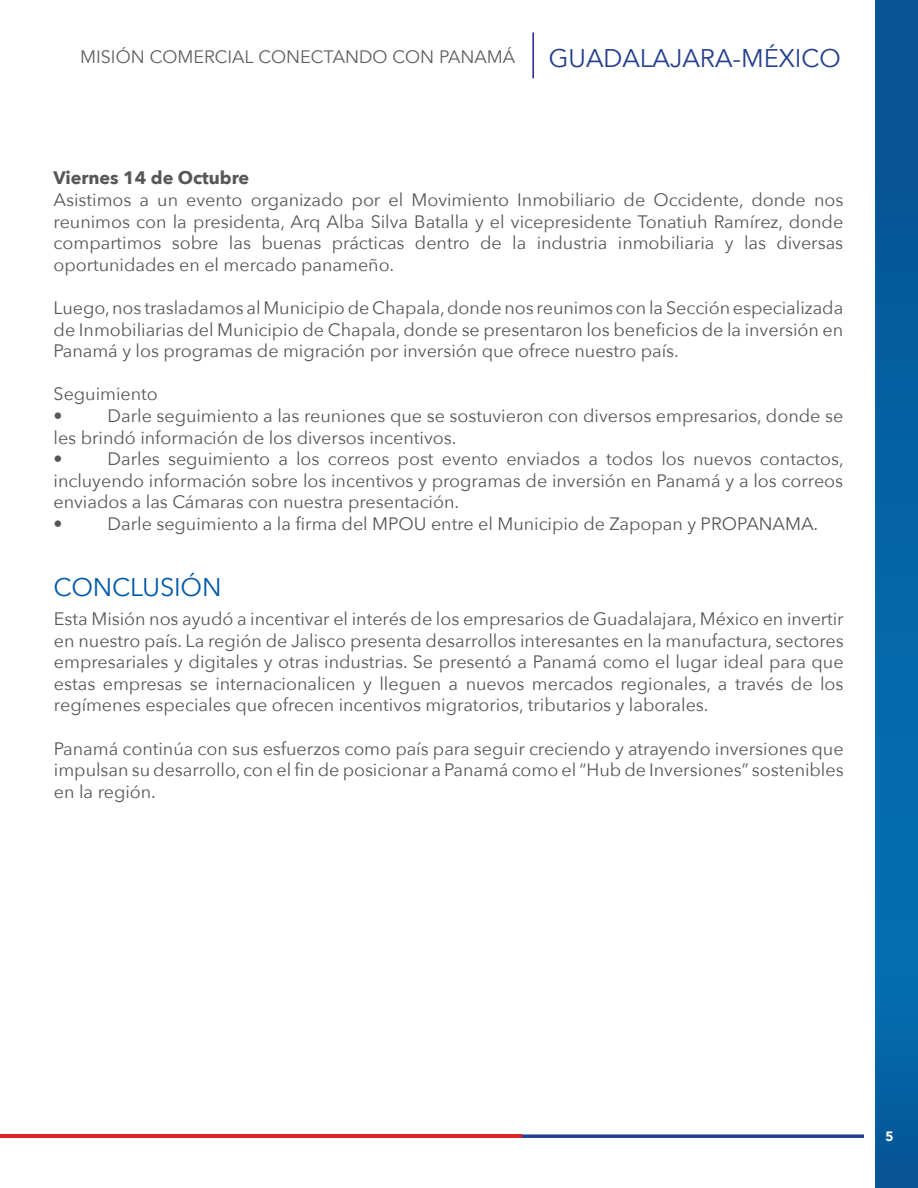
<style>
.page{position:relative;width:918px;height:1188px;background:#fff}
.page>*{position:absolute;margin:0;border:0;box-sizing:border-box;transform-origin:0 0}
.t1{font:25.5px "Avenir";color:#25408f}
.t2{font:25.5px "Avenir Next";letter-spacing:-.01em;color:#0059aa}
.t3{font:18px/21.6px "Avenir Next";color:#555759;text-align:justify}
.t4{font:18px "Avenir";color:#606262}
.t5{font:700 18px "Avenir Next";color:#555759}
.t6{font:900 13.5px "Avenir";color:#fff}
</style>
<div class="page">
<svg style="left:875px;top:0;width:43px;height:1188px"></svg>
<svg style="left:522px;top:1134px;width:342px;height:4px"></svg>
<hr style="left:0;top:1134px;width:522px;height:4px;background:#d62726">
<hr style="left:532px;top:32px;width:2px;height:46px;background:#231f94">
<p class="t4" style="left:80px;top:47px;width:436px">MISIÓN COMERCIAL CONECTANDO CON PANAMÁ</p>
<h1 class="t1" style="left:549px;top:43px;width:294px">GUADALAJARA-MÉXICO</h1>
<p class="t5" style="left:54px;top:162px;width:197px">Viernes 14 de Octubre</p>
<p class="t3" style="left:54px;top:188px;width:791px">Asistimos a un evento organizado por el Movimiento Inmobiliario de Occidente, donde nos reunimos con la presidenta, Arq Alba Silva Batalla y el vicepresidente Tonatiuh Ramírez, donde compartimos sobre las buenas prácticas dentro de la industria inmobiliaria y las diversas oportunidades en el mercado panameño.</p>
<p class="t3" style="left:54px;top:296px;width:791px">Luego, nos trasladamos al Municipio de Chapala, donde nos reunimos con la Sección especializada de Inmobiliarias del Municipio de Chapala, donde se presentaron los beneficios de la inversión en Panamá y los programas de migración por inversión que ofrece nuestro país.</p>
<p class="t3" style="left:54px;top:382px;width:106px">Seguimiento •</p>
<p class="t3" style="left:54px;top:404px;width:791px;text-align:left;text-indent:54px">Darle seguimiento a las reuniones que se sostuvieron con diversos empresarios, donde se les brindó información de los diversos incentivos.<br>•</p>
<p class="t3" style="left:54px;top:447px;width:792px;text-align:left;text-indent:54px">Darles seguimiento a los correos post evento enviados a todos los nuevos contactos, incluyendo información sobre los incentivos y programas de inversión en Panamá y a los correos enviados a las Cámaras con nuestra presentación.<br>•</p>
<p class="t3" style="left:108px;top:512px;width:712px">Darle seguimiento a la firma del MPOU entre el Municipio de Zapopan y PROPANAMA.</p>
<h1 class="t2" style="left:54px;top:565px;width:169px">CONCLUSIÓN</h1>
<p class="t3" style="left:54px;top:607px;width:791px">Esta Misión nos ayudó a incentivar el interés de los empresarios de Guadalajara, México en invertir en nuestro país. La región de Jalisco presenta desarrollos interesantes en la manufactura, sectores empresariales y digitales y otras industrias. Se presentó a Panamá como el lugar ideal para que estas empresas se internacionalicen y lleguen a nuevos mercados regionales, a través de los regímenes especiales que ofrecen incentivos migratorios, tributarios y laborales.</p>
<p class="t3" style="left:54px;top:737px;width:791px">Panamá continúa con sus esfuerzos como país para seguir creciendo y atrayendo inversiones que impulsan su desarrollo, con el fin de posicionar a Panamá como el “Hub de Inversiones” sostenibles en la región.</p>
<p class="t6" style="left:886px;top:1125px;width:9px">5</p>
</div>
